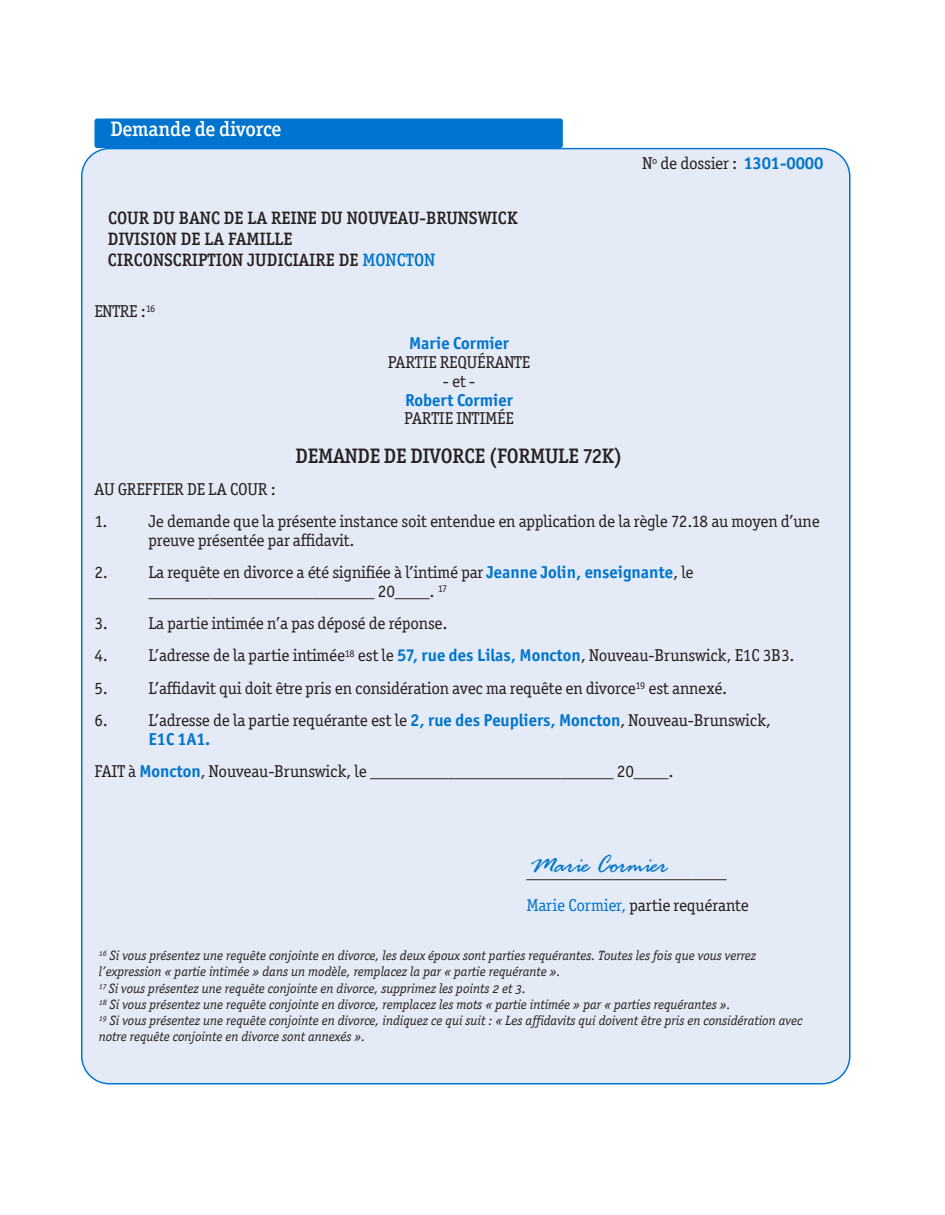
<style>
.page{position:relative;width:945px;height:1215px;background:#fff}
.page>*{position:absolute;margin:0;border:0;box-sizing:border-box;transform-origin:0 0}
.t1{font:27px "Rage Italic Plain";letter-spacing:-.02em;color:#0074ce}
.t2{font:500 21px "Officina Ser ITC";letter-spacing:-.01em;color:#231f20}
.t3{font:500 21px "Officina Ser ITC";letter-spacing:-.01em;color:#fff}
.t4{font:500 18px/21px "Officina Ser ITC";color:#231f20}
.t5{font:17.25px/18.8px "Officina Ser ITC Std";letter-spacing:-.01em;color:#231f20}
.t6{font:700 17.25px "Officina Sans ITC Std";color:#0074ce}
.t7{font:13.5px/16.2px "Officina Serif OSITCTT Book It";color:#231f20}
.s1{font-family:"Officina Sans ITC Std";font-weight:700;color:#0074ce}
.s2{color:#0074ce}
</style>
<div class="page">
<div style="left:94px;top:119px;width:469px;height:29px;background:#0074ce;border-radius:3px"></div>
<div style="left:81px;top:148px;width:769px;height:936px;background:#e4ebf6"></div>
<p class="t3" style="left:110px;top:122px;width:173px">Demande de divorce</p>
<p class="t5" style="left:642px;top:155px;width:183px">N<sup>o</sup> de dossier : <span class="s1">1301-0000</span></p>
<p class="t4" style="left:108px;top:209px;width:411px">COUR DU BANC DE LA REINE DU NOUVEAU-BRUNSWICK<br>DIVISION DE LA FAMILLE<br>CIRCONSCRIPTION JUDICIAIRE DE <span class="s2">MONCTON</span></p>
<p class="t5" style="left:94px;top:304px;width:62px">ENTRE :<sup>16</sup></p>
<p class="t6" style="left:409px;top:338px;width:101px">Marie Cormier</p>
<p class="t5" style="left:388px;top:355px;width:144px;text-align:center">PARTIE REQUÉRANTE -et-</p>
<p class="t6" style="left:405px;top:394px;width:109px">Robert Cormier</p>
<p class="t5" style="left:404px;top:411px;width:111px">PARTIE INTIMÉE</p>
<p class="t2" style="left:296px;top:448px;width:328px">DEMANDE DE DIVORCE (FORMULE 72K)</p>
<p class="t5" style="left:94px;top:481px;width:183px">AU GREFFIER DE LA COUR :</p>
<p class="t5" style="left:149px;top:514px;width:673px;text-indent:-54px">1. Je demande que la présente instance soit entendue en application de la règle 72.18 au moyen d’une preuve présentée par affidavit.</p>
<p class="t5" style="left:149px;top:565px;width:547px;text-indent:-54px">2. La requête en divorce a été signifiée à l’intimé par <span class="s1">Jeanne Jolin, enseignante</span>, le __________________________ 20____. <sup>17</sup></p>
<p class="t5" style="left:94px;top:616px;width:355px">3. La partie intimée n’a pas déposé de réponse.</p>
<p class="t5" style="left:95px;top:648px;width:702px">4. L’adresse de la partie intimée<sup>18</sup> est le <span class="s1">57, rue des Lilas, Moncton</span>, Nouveau-Brunswick, E1C 3B3.</p>
<p class="t5" style="left:95px;top:680px;width:634px">5. L’affidavit qui doit être pris en considération avec ma requête en divorce<sup>19</sup> est annexé.</p>
<p class="t5" style="left:94px;top:712px;width:678px">6. L’adresse de la partie requérante est le <span class="s1">2, rue des Peupliers, Moncton</span>, Nouveau-Brunswick,</p>
<p class="t6" style="left:149px;top:733px;width:63px">E1C 1A1.</p>
<p class="t5" style="left:95px;top:763px;width:581px">FAIT à <span class="s1">Moncton</span>, Nouveau-Brunswick, le ____________________________ 20____.</p>
<h1 class="t1" style="left:530px;top:855px;width:140px">Marie Cormier</h1>
<p class="t5" style="left:527px;top:858px;width:224px;line-height:32.2px">_______________________<br><span class="s2">Marie Cormier,</span> partie requérante</p>
<p class="t7" style="left:99px;top:947px;width:705px"><sup>16</sup> Si vous présentez une requête conjointe en divorce, les deux époux sont parties requérantes. Toutes les fois que vous verrez l’expression « partie intimée » dans un modèle, remplacez la par « partie requérante ».<br><sup>17</sup> Si vous présentez une requête conjointe en divorce, supprimez les points 2 et 3.<br><sup>18</sup> Si vous présentez une requête conjointe en divorce, remplacez les mots « partie intimée » par « parties requérantes ».<br><sup>19</sup> Si vous présentez une requête conjointe en divorce, indiquez ce qui suit : « Les affidavits qui doivent être pris en considération avec notre requête conjointe en divorce sont annexés ».</p>
</div>
